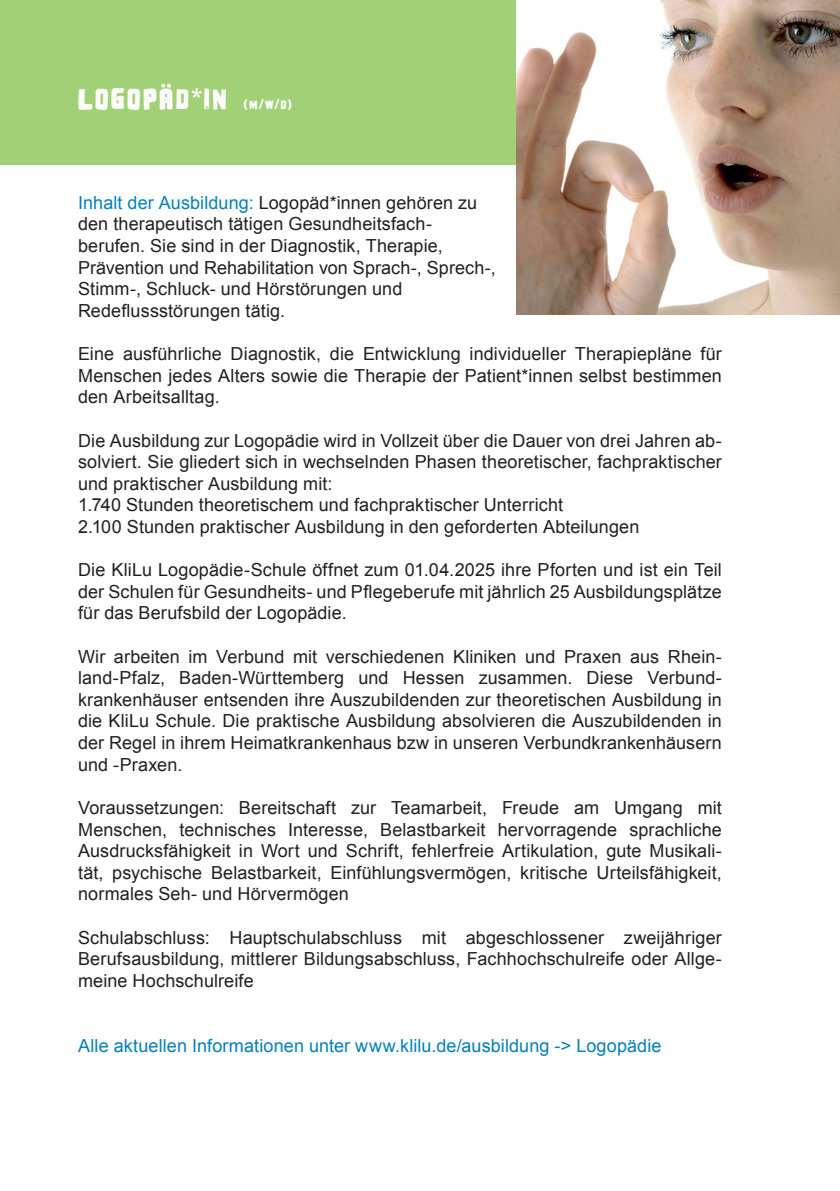
<style>
.page{position:relative;width:840px;height:1191px;background:#fff}
.page>*{position:absolute;margin:0;border:0;box-sizing:border-box;transform-origin:0 0}
.t1{font:32px "Ballers Delight";letter-spacing:-.005em;color:#fff}
.t2{font:18px/21.6px "Arial";letter-spacing:.005em;color:#231f20;text-align:justify}
.t3{font:18px "Arial";letter-spacing:.005em;color:#0380bb}
.t4{font:13.8px "Ballers Delight";color:#fff}
.s1{color:#0380bb}
</style>
<div class="page">
<div style="left:0;top:0;width:839px;height:164px;background:#a1d076"></div>
<img style="left:516px;top:0;width:323px;height:315px">
<h1 class="t1" style="left:77px;top:80px;width:153px">LOGOPÄD*IN</h1>
<p class="t4" style="left:243px;top:97px;width:51px">(m/w/d)</p>
<p class="t2" style="left:78px;top:192px;width:419px;text-align:left"><span class="s1">Inhalt der Ausbildung:</span> Logopäd*innen gehören zu den therapeutisch tätigen Gesundheitsfach&shy;berufen. Sie sind in der Diagnostik, Therapie, Prävention und Rehabilitation von Sprach-, Sprech-, Stimm-, Schluck- und Hörstörungen und Redeflussstörungen tätig.</p>
<p class="t2" style="left:78px;top:343px;width:645px">Eine ausführliche Diagnostik, die Entwicklung individueller Therapiepläne für Menschen jedes Alters sowie die Therapie der Patient*innen selbst bestimmen den Arbeitsalltag.</p>
<p class="t2" style="left:78px;top:429px;width:645px;text-align:left">Die Ausbildung zur Logopädie wird in Vollzeit über die Dauer von drei Jahren ab&shy;solviert. Sie gliedert sich in wechselnden Phasen theoretischer, fachpraktischer und praktischer Ausbildung mit:<br>1.740 Stunden theoretischem und fachpraktischer Unterricht<br>2.100 Stunden praktischer Ausbildung in den geforderten Abteilungen</p>
<p class="t2" style="left:78px;top:559px;width:645px">Die KliLu Logopädie-Schule öffnet zum 01.04.2025 ihre Pforten und ist ein Teil der Schulen für Gesundheits- und Pflegeberufe mit jährlich 25 Ausbildungsplätze für das Berufsbild der Logopädie.</p>
<p class="t2" style="left:78px;top:645px;width:645px">Wir arbeiten im Verbund mit verschiedenen Kliniken und Praxen aus Rhein&shy;land-Pfalz, Baden-Württemberg und Hessen zusammen. Diese Verbund&shy;krankenhäuser entsenden ihre Auszubildenden zur theoretischen Ausbildung in die KliLu Schule. Die praktische Ausbildung absolvieren die Auszubildenden in der Regel in ihrem Heimatkrankenhaus bzw in unseren Verbundkrankenhäusern und -Praxen.</p>
<p class="t2" style="left:78px;top:797px;width:645px">Voraussetzungen: Bereitschaft zur Teamarbeit, Freude am Umgang mit Menschen, technisches Interesse, Belastbarkeit hervorragende sprachliche Ausdrucksfähigkeit in Wort und Schrift, fehlerfreie Artikulation, gute Musikali&shy;tät, psychische Belastbarkeit, Einfühlungsvermögen, kritische Urteilsfähigkeit, normales Seh- und Hörvermögen</p>
<p class="t2" style="left:78px;top:926px;width:645px">Schulabschluss: Hauptschulabschluss mit abgeschlossener zweijähriger Berufsausbildung, mittlerer Bildungsabschluss, Fachhochschulreife oder Allge&shy;meine Hochschulreife</p>
<p class="t3" style="left:78px;top:1033px;width:584px">Alle aktuellen Informationen unter www.klilu.de/ausbildung -&gt; Logopädie</p>
</div>
